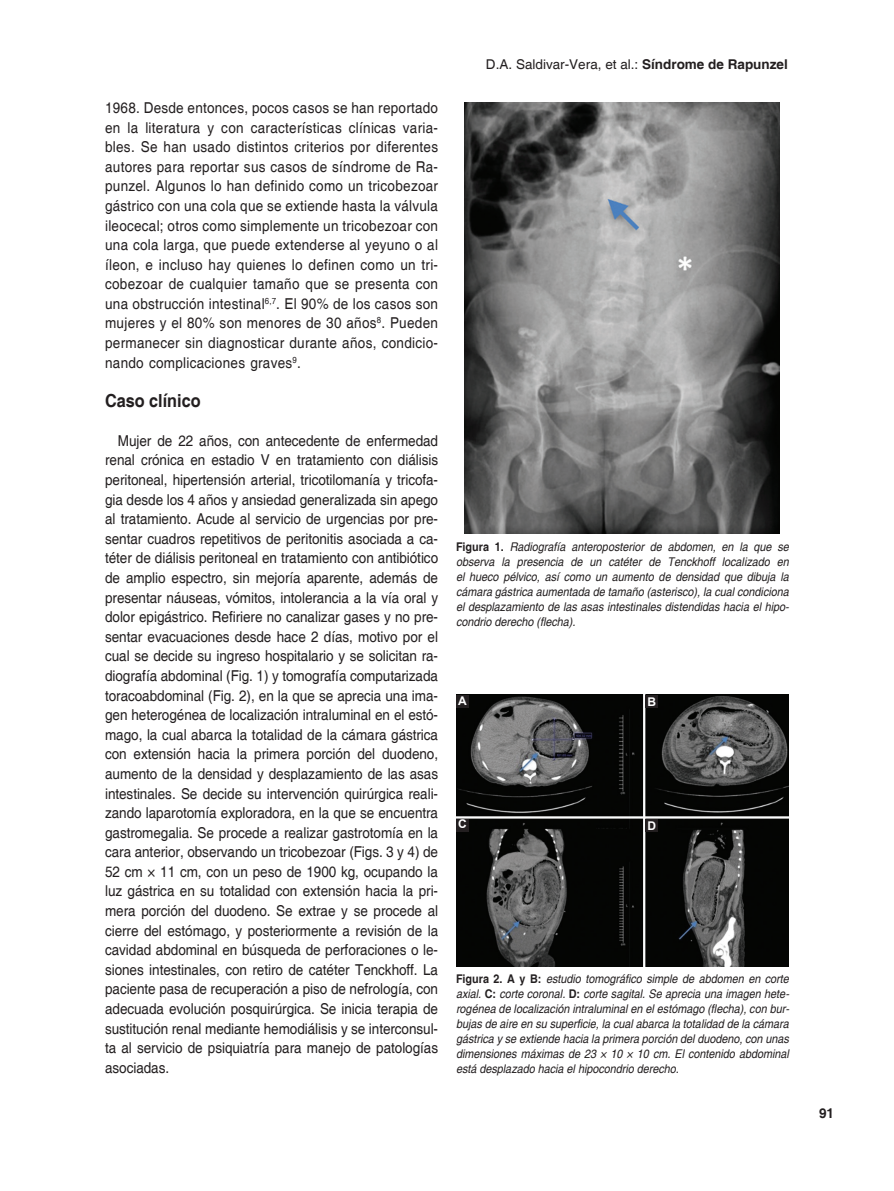
<style>
.page{position:relative;width:894px;height:1191px;background:#fff}
.page>*{position:absolute;margin:0;border:0;box-sizing:border-box;transform-origin:0 0}
.t1{font:700 18px "Helvetica";color:#231f20;scale:.9 1}
.TX{font:15px/19.5px "Helvetica";letter-spacing:.01em;color:#231f20;text-align:justify;scale:.9 1}
.t2{font:13.5px "Helvetica";color:#231f20}
.FOLIO{font:700 13.5px "Helvetica";color:#231f20}
.FGC{font:italic 12px/15px "Helvetica";color:#231f20;text-align:justify;scale:.9 1}
.LABEL{font:700 12px "Arial";color:#fff}
.s1{font-weight:700}
.s2{font-weight:700;font-style:normal}
</style>
<div class="page">
<img style="left:465px;top:102px;width:314px;height:431px">
<img style="left:456px;top:694px;width:332px;height:271px">
<div style="left:645px;top:818px;width:13px;height:13px;background:#231f20"></div>
<div style="left:456px;top:818px;width:12px;height:13px;background:#231f20"></div>
<div style="left:645px;top:694px;width:13px;height:13px;background:#231f20"></div>
<div style="left:456px;top:694px;width:12px;height:13px;background:#231f20"></div>
<p class="TX" style="left:105px;top:98px;width:371px">1968. Desde entonces, pocos casos se han reportado en la literatura y con características clínicas varia&shy;bles. Se han usado distintos criterios por diferentes autores para reportar sus casos de síndrome de Ra&shy;punzel. Algunos lo han definido como un tricobezoar gástrico con una cola que se extiende hasta la válvula ileocecal; otros como simplemente un tricobezoar con una cola larga, que puede extenderse al yeyuno o al íleon, e incluso hay quienes lo definen como un tri&shy;cobezoar de cualquier tamaño que se presenta con una obstrucción intestinal<sup>6,7</sup>. El 90% de los casos son mujeres y el 80% son menores de 30 años<sup>8</sup>. Pueden permanecer sin diagnosticar durante años, condicio&shy;nando complicaciones graves<sup>9</sup>.</p>
<h1 class="t1" style="left:105px;top:389px;width:108px">Caso clínico</h1>
<p class="TX" style="left:105px;top:431px;width:371px;text-indent:13px">Mujer de 22 años, con antecedente de enfermedad renal crónica en estadio V en tratamiento con diálisis peritoneal, hipertensión arterial, tricotilomanía y tricofa&shy;gia desde los 4 años y ansiedad generalizada sin apego al tratamiento. Acude al servicio de urgencias por pre&shy;sentar cuadros repetitivos de peritonitis asociada a ca&shy;téter de diálisis peritoneal en tratamiento con antibiótico de amplio espectro, sin mejoría aparente, además de presentar náuseas, vómitos, intolerancia a la vía oral y dolor epigástrico. Refiriere no canalizar gases y no pre&shy;sentar evacuaciones desde hace 2 días, motivo por el cual se decide su ingreso hospitalario y se solicitan ra&shy;diografía abdominal (Fig. 1) y tomografía computarizada toracoabdominal (Fig. 2), en la que se aprecia una ima&shy;gen heterogénea de localización intraluminal en el estó&shy;mago, la cual abarca la totalidad de la cámara gástrica con extensión hacia la primera porción del duodeno, aumento de la densidad y desplazamiento de las asas intestinales. Se decide su intervención quirúrgica reali&shy;zando laparotomía exploradora, en la que se encuentra gastromegalia. Se procede a realizar gastrotomía en la cara anterior, observando un tricobezoar (Figs. 3 y 4) de 52 cm × 11 cm, con un peso de 1900 kg, ocupando la luz gástrica en su totalidad con extensión hacia la pri&shy;mera porción del duodeno. Se extrae y se procede al cierre del estómago, y posteriormente a revisión de la cavidad abdominal en búsqueda de perforaciones o le&shy;siones intestinales, con retiro de catéter Tenckhoff. La paciente pasa de recuperación a piso de nefrología, con adecuada evolución posquirúrgica. Se inicia terapia de sustitución renal mediante hemodiálisis y se interconsul&shy;ta al servicio de psiquiatría para manejo de patologías asociadas.</p>
<p class="t2" style="left:486px;top:57px;width:303px">D.A. Saldivar-Vera, et al.: <span class="s1">Síndrome de Rapunzel</span></p>
<p class="FGC" style="left:456px;top:539px;width:371px"><span class="s2">Figura 1.</span> Radiografía anteroposterior de abdomen, en la que se observa la presencia de un catéter de Tenckhoff localizado en el hueco pélvico, así como un aumento de densidad que dibuja la cámara gástrica aumentada de tamaño (asterisco), la cual condiciona el desplazamiento de las asas intestinales distendidas hacia el hipo&shy;condrio derecho (flecha).</p>
<p class="LABEL" style="left:458px;top:691px;width:10px">A</p>
<p class="LABEL" style="left:647px;top:692px;width:10px">B</p>
<p class="LABEL" style="left:458px;top:815px;width:10px">C</p>
<p class="LABEL" style="left:647px;top:816px;width:10px">D</p>
<p class="FGC" style="left:456px;top:971px;width:371px"><span class="s2">Figura 2. A y B:</span> estudio tomográfico simple de abdomen en corte axial. <span class="s2">C:</span> corte coronal. <span class="s2">D:</span> corte sagital. Se aprecia una imagen hete&shy;rogénea de localización intraluminal en el estómago (flecha), con bur&shy;bujas de aire en su superficie, la cual abarca la totalidad de la cámara gástrica y se extiende hacia la primera porción del duodeno, con unas dimensiones máximas de 23 × 10 × 10 cm. El contenido abdominal está desplazado hacia el hipocondrio derecho.</p>
<p class="FOLIO" style="left:818px;top:1104px;width:17px">91</p>
</div>
